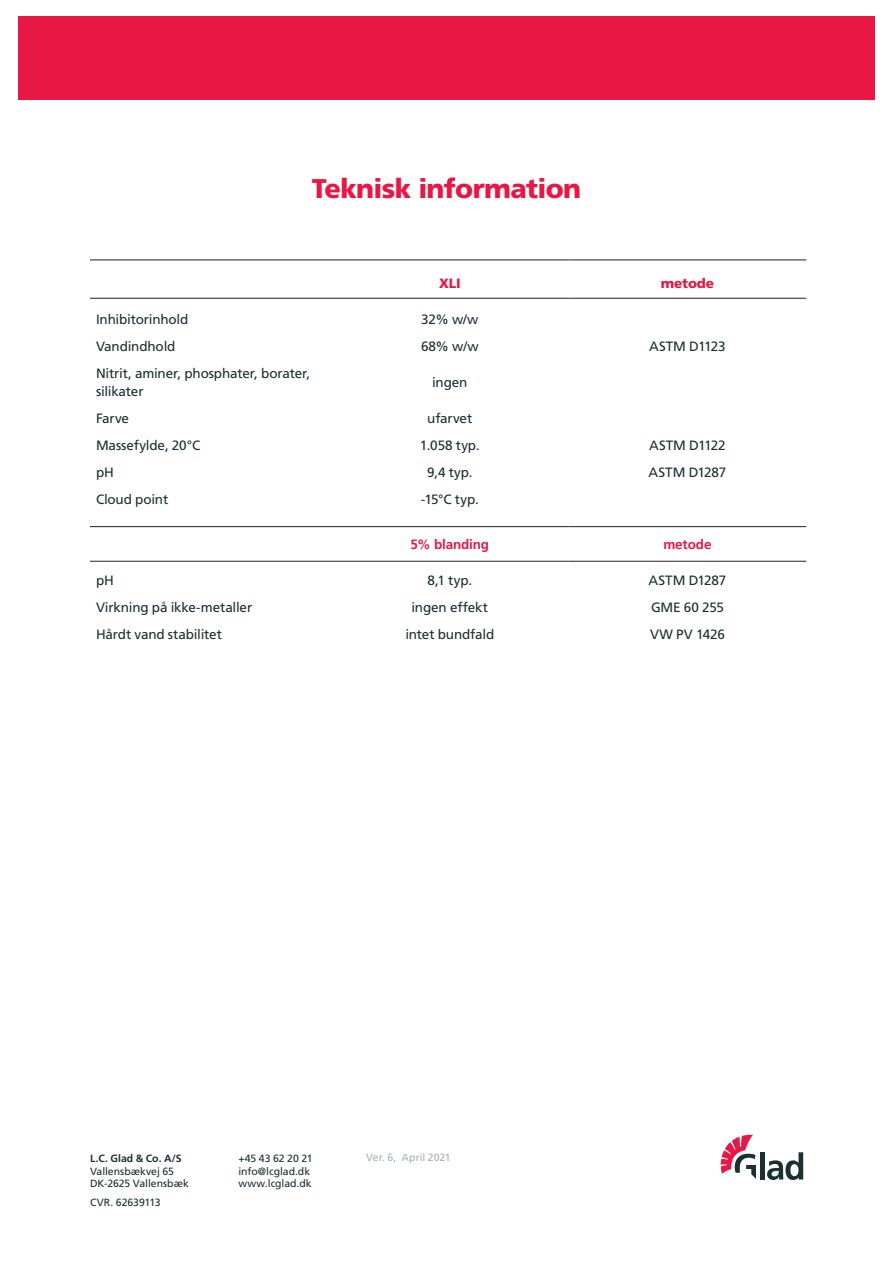
<style>
.page{position:relative;width:893px;height:1263px;background:#fff}
.page>*{position:absolute;margin:0;border:0;box-sizing:border-box;transform-origin:0 0}
.t1{font:900 27px "Frutiger LT Std";letter-spacing:-.025em;color:#e81744}
.t2{font:13.5px/18px "Frutiger LT Std";letter-spacing:-.015em;color:#1b3030}
.t3{font:700 13.5px "Frutiger LT Std";letter-spacing:-.01em;color:#e81744}
.t4{font:900 13.5px "Frutiger LT Std";letter-spacing:-.005em;color:#e81744}
.t5{font:10.5px/12.6px "Frutiger LT Std";letter-spacing:-.005em;color:#1b3030}
.t6{font:700 10.5px "Frutiger LT Std";color:#1b3030}
.Contacts_Tab{font:10.5px "Frutiger LT Std";letter-spacing:-.01em;color:#a7afb0}
</style>
<div class="page">
<hr style="left:90px;top:260px;width:241px;height:1px;background:#231f20">
<hr style="left:331px;top:260px;width:238px;height:1px;background:#231f20">
<hr style="left:569px;top:260px;width:237px;height:1px;background:#231f20">
<hr style="left:90px;top:298px;width:241px;height:1px;background:#231f20">
<hr style="left:331px;top:298px;width:238px;height:1px;background:#231f20">
<hr style="left:569px;top:298px;width:237px;height:1px;background:#231f20">
<hr style="left:90px;top:526px;width:241px;height:1px;background:#231f20">
<hr style="left:331px;top:526px;width:238px;height:1px;background:#231f20">
<hr style="left:569px;top:526px;width:237px;height:1px;background:#231f20">
<hr style="left:90px;top:561px;width:241px;height:1px;background:#231f20">
<hr style="left:331px;top:561px;width:238px;height:1px;background:#231f20">
<hr style="left:569px;top:561px;width:237px;height:1px;background:#231f20">
<div style="left:760px;top:1152px;width:5px;height:27px;background:#1b3030"></div>
<svg style="left:767px;top:1152px;width:36px;height:28px"></svg>
<svg style="left:721px;top:1135px;width:35px;height:44px"></svg>
<div style="left:18px;top:16px;width:857px;height:83px;background:#e81744"></div>
<p class="t1" style="left:312px;top:172px;width:271px">Teknisk information</p>
<p class="t4" style="left:439px;top:275px;width:23px">XLI</p>
<p class="t4" style="left:661px;top:275px;width:55px">metode</p>
<p class="t2" style="left:96px;top:310px;width:94px">Inhibitorinhold</p>
<p class="t2" style="left:421px;top:310px;width:59px">32% w/w</p>
<p class="t2" style="left:96px;top:337px;width:81px">Vandindhold</p>
<p class="t2" style="left:421px;top:337px;width:59px">68% w/w</p>
<p class="t2" style="left:649px;top:337px;width:78px">ASTM D1123</p>
<p class="t2" style="left:96px;top:364px;width:216px">Nitrit, aminer, phosphater, borater, silikater</p>
<p class="t2" style="left:432px;top:373px;width:37px">ingen</p>
<p class="t2" style="left:96px;top:409px;width:35px">Farve</p>
<p class="t2" style="left:427px;top:409px;width:47px">ufarvet</p>
<p class="t2" style="left:96px;top:436px;width:106px">Massefylde, 20°C</p>
<p class="t2" style="left:420px;top:436px;width:61px">1.058 typ.</p>
<p class="t2" style="left:649px;top:436px;width:78px">ASTM D1122</p>
<p class="t2" style="left:96px;top:463px;width:19px">pH</p>
<p class="t2" style="left:427px;top:463px;width:47px">9,4 typ.</p>
<p class="t2" style="left:649px;top:463px;width:79px">ASTM D1287</p>
<p class="t2" style="left:96px;top:490px;width:74px">Cloud point</p>
<p class="t2" style="left:421px;top:490px;width:59px">-15°C typ.</p>
<p class="t3" style="left:410px;top:536px;width:80px">5% blanding</p>
<p class="t3" style="left:663px;top:536px;width:50px">metode</p>
<p class="t2" style="left:96px;top:571px;width:19px">pH</p>
<p class="t2" style="left:427px;top:571px;width:46px">8,1 typ.</p>
<p class="t2" style="left:649px;top:571px;width:79px">ASTM D1287</p>
<p class="t2" style="left:96px;top:598px;width:158px">Virkning på ikke-metaller</p>
<p class="t2" style="left:411px;top:598px;width:78px">ingen effekt</p>
<p class="t2" style="left:651px;top:598px;width:74px">GME 60 255</p>
<p class="t2" style="left:96px;top:625px;width:127px">Hårdt vand stabilitet</p>
<p class="t2" style="left:405px;top:625px;width:90px">intet bundfald</p>
<p class="t2" style="left:650px;top:625px;width:76px">VW PV 1426</p>
<p class="t6" style="left:90px;top:1152px;width:93px">L.C. Glad &amp; Co. A/S</p>
<p class="t5" style="left:90px;top:1165px;width:100px">Vallensbækvej 65<br>DK-2625 Vallensbæk</p>
<p class="t5" style="left:90px;top:1196px;width:72px">CVR. 62639113</p>
<p class="t5" style="left:238px;top:1152px;width:76px">+45 43 62 20 21 info@lcglad.dk www.lcglad.dk</p>
<p class="Contacts_Tab" style="left:366px;top:1151px;width:86px">Ver. 6, April 2021</p>
</div>
